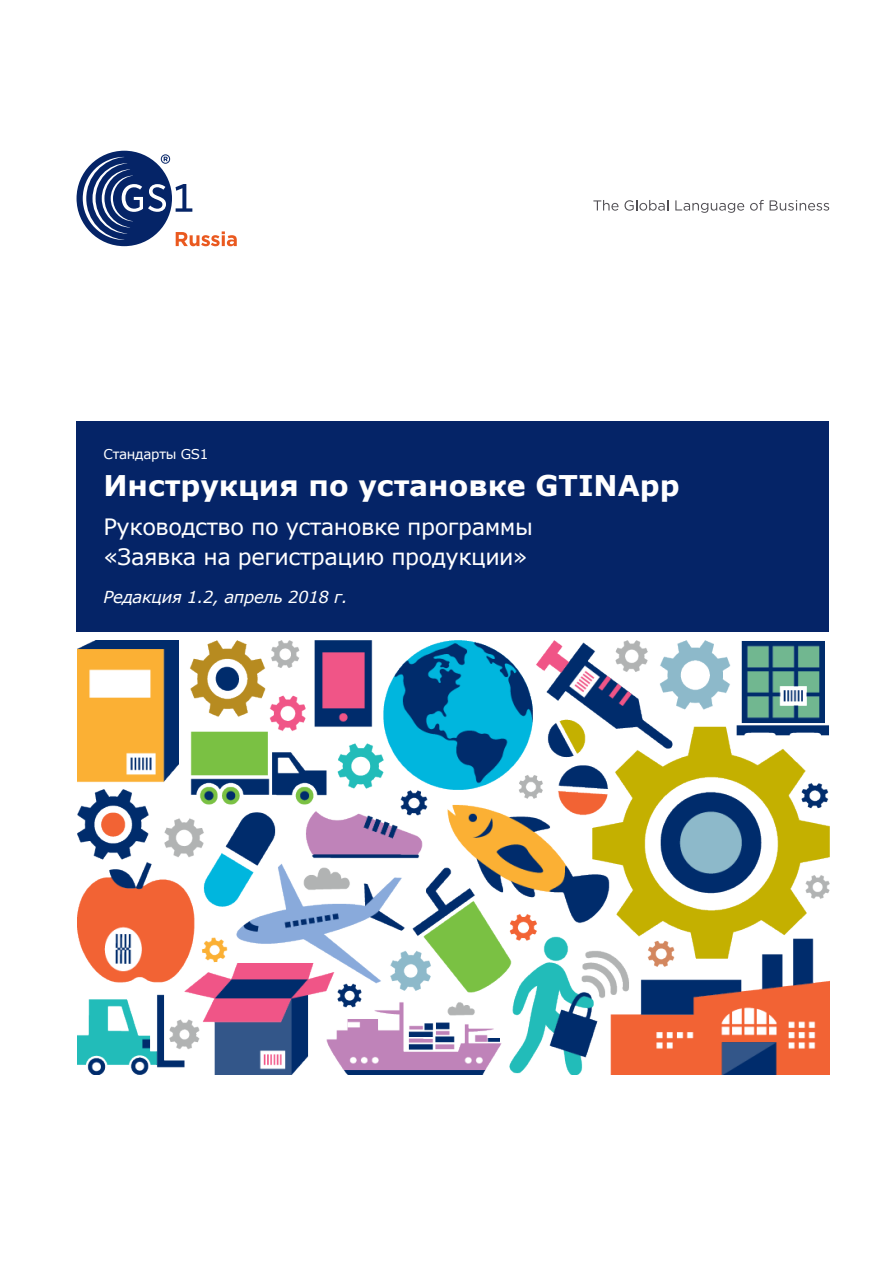
<style>
.page{position:relative;width:893px;height:1263px;background:#fff}
.page>*{position:absolute;margin:0;border:0;box-sizing:border-box;transform-origin:0 0}
.t1{font:700 28.5px "Verdana";color:#fff}
.t2{font:22.5px/30px "Verdana";letter-spacing:-.02em;color:#fff}
.t3{font:italic 16.5px "Verdana";letter-spacing:-.02em;color:#fff}
.t4{font:13.5px "Verdana";letter-spacing:-.02em;color:#fff}
</style>
<div class="page">
<svg style="left:176px;top:231px;width:61px;height:15px"></svg>
<div style="left:77px;top:151px;width:95px;height:95px;background:#052467;border-radius:50%"></div>
<svg style="left:176px;top:184px;width:16px;height:28px"></svg>
<svg style="left:83px;top:154px;width:87px;height:86px"></svg>
<svg style="left:593px;top:200px;width:25px;height:11px"></svg>
<svg style="left:624px;top:200px;width:44px;height:11px"></svg>
<svg style="left:675px;top:200px;width:69px;height:13px"></svg>
<svg style="left:750px;top:200px;width:14px;height:11px"></svg>
<svg style="left:770px;top:200px;width:59px;height:11px"></svg>
<div style="left:77px;top:421px;width:752px;height:210px;background:#052467"></div>
<img style="left:77px;top:640px;width:752px;height:434px">
<p class="t4" style="left:104px;top:445px;width:106px">Стандарты GS1</p>
<p class="t1" style="left:104px;top:467px;width:578px">Инструкция по установке GTINApp</p>
<p class="t2" style="left:104px;top:513px;width:431px">Руководство по установке программы «Заявка на регистрацию продукции»</p>
<p class="t3" style="left:104px;top:586px;width:246px">Редакция 1.2, апрель 2018 г.</p>
</div>
